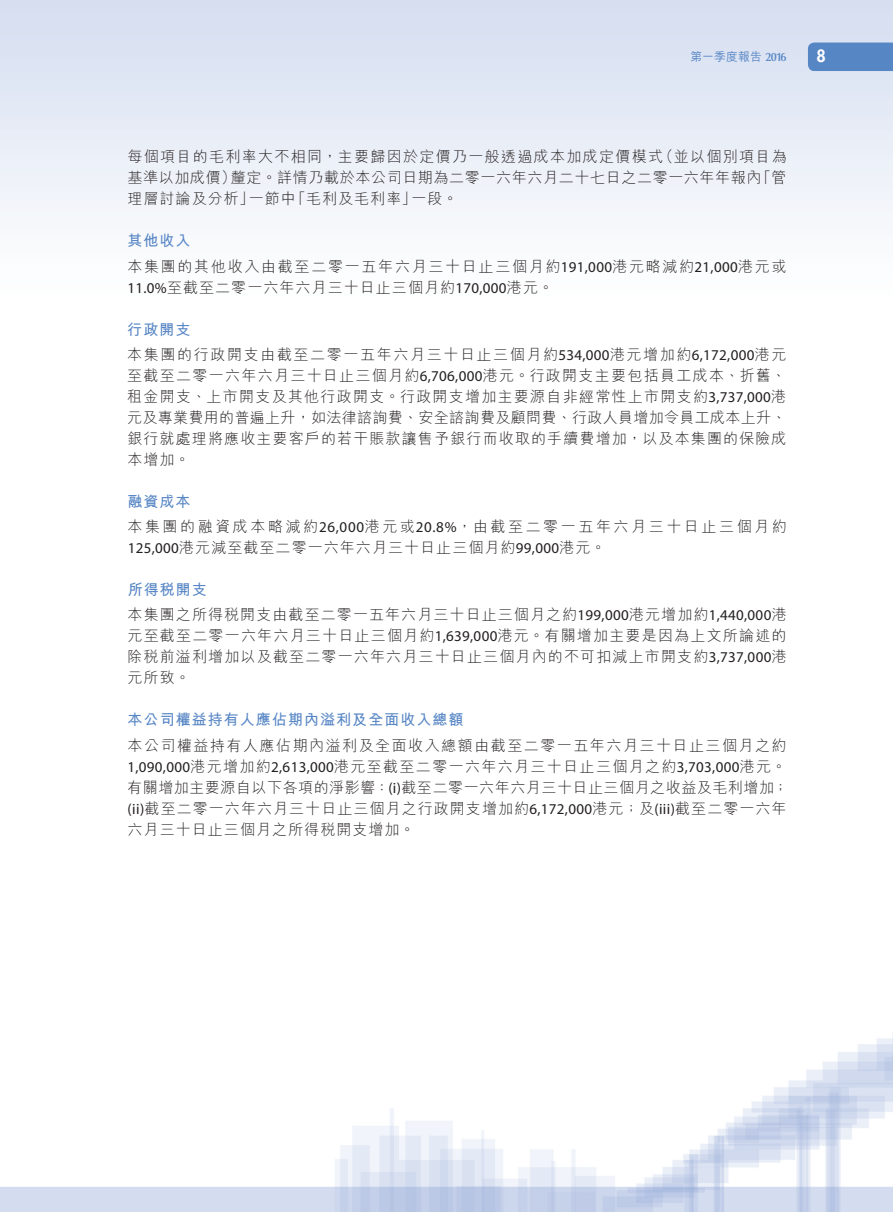
<style>
.page{position:relative;width:893px;height:1212px;background:#fff}
.page>*{position:absolute;margin:0;border:0;box-sizing:border-box;transform-origin:0 0}
.t1{font:800 16.5px "Futura Std";color:#fff}
.t2{font:300 15px/21px "M Hei HK";letter-spacing:.075em;color:#231f20;text-align:justify}
.t3{font:300 15px/25.2px "M Hei HK";letter-spacing:.11em;color:#231f20}
.t4{font:300 15px/25.2px "M Hei HK";letter-spacing:.115em;color:#231f20}
.t5{font:300 15px/25.2px "M Hei HK";letter-spacing:.17em;color:#231f20}
.t6{font:300 15px "M Hei HK";letter-spacing:.045em;color:#231f20}
.t7{font:700 15px "M Hei HK";letter-spacing:.07em;color:#5786c5}
.t8{font:500 12px "M Hei HK";letter-spacing:.015em;color:#5786c5}
.s1{font-family:"Optima LT Std";font-weight:600}
.s2{font-weight:700;color:#5786c5}
.s3{font-family:"Myriad Pro";font-weight:400}
</style>
<div class="page">
<img style="left:0;top:0;width:893px;height:1212px">
<div style="left:808px;top:43px;width:85px;height:28px;background:#5786c5"></div>
<p class="t8" style="left:690px;top:48px;width:98px">第一季度報告 <span class="s1">2016</span></p>
<p class="t1" style="left:816px;top:46px;width:11px">8</p>
<p class="t2" style="left:658px;top:146px;width:130px">（並以個別項目為</p>
<p class="t2" style="left:128px;top:146px;width:537px">每個項目的毛利率大不相同，主要歸因於定價乃一般透過成本加成定價模式</p>
<p class="t2" style="left:128px;top:167px;width:110px">基準以加成價）</p>
<p class="t6" style="left:231px;top:167px;width:532px">釐定。詳情乃載於本公司日期為二零一六年六月二十七日之二零一六年年報內</p>
<p class="t2" style="left:756px;top:167px;width:32px">「管</p>
<p class="t2" style="left:291px;top:188px;width:127px">「毛利及毛利率」</p>
<p class="t2" style="left:249px;top:188px;width:49px">一節中</p>
<p class="t2" style="left:127px;top:188px;width:128px">理層討論及分析」</p>
<p class="t4" style="left:127px;top:228px;width:661px"><span class="s2">其他收入<br></span>本集團的其他收入由截至二零一五年六月三十日止三個月約<span class="s3">191,000</span>港元略減約<span class="s3">21,000</span>港元或</p>
<p class="t2" style="left:127px;top:276px;width:427px"><span class="s3">11.0%</span>至截至二零一六年六月三十日止三個月約<span class="s3">170,000</span>港元。</p>
<p class="t3" style="left:127px;top:316px;width:661px"><span class="s2">行政開支<br></span>本集團的行政開支由截至二零一五年六月三十日止三個月約<span class="s3">534,000</span>港元增加約<span class="s3">6,172,000</span>港元</p>
<p class="t2" style="left:127px;top:364px;width:661px">至截至二零一六年六月三十日止三個月約<span class="s3">6,706,000</span>港元。行政開支主要包括員工成本、折舊、租金開支、上市開支及其他行政開支。行政開支增加主要源自非經常性上市開支約<span class="s3">3,737,000</span>港元及專業費用的普遍上升，如法律諮詢費、安全諮詢費及顧問費、行政人員增加令員工成本上升、銀行就處理將應收主要客戶的若干賬款讓售予銀行而收取的手續費增加，以及本集團的保險成本增加。</p>
<p class="t5" style="left:127px;top:488px;width:661px"><span class="s2">融資成本<br></span>本集團的融資成本略減約<span class="s3">26,000</span>港元或<span class="s3">20.8%</span>，由截至二零一五年六月三十日止三個月約</p>
<p class="t2" style="left:128px;top:536px;width:479px"><span class="s3">125,000</span>港元減至截至二零一六年六月三十日止三個月約<span class="s3">99,000</span>港元。</p>
<p class="t2" style="left:128px;top:576px;width:660px;line-height:25.2px"><span class="s2">所得稅開支<br></span>本集團之所得稅開支由截至二零一五年六月三十日止三個月之約<span class="s3">199,000</span>港元增加約<span class="s3">1,440,000</span>港</p>
<p class="t2" style="left:127px;top:625px;width:661px">元至截至二零一六年六月三十日止三個月約<span class="s3">1,639,000</span>港元。有關增加主要是因為上文所論述的除稅前溢利增加以及截至二零一六年六月三十日止三個月內的不可扣減上市開支約<span class="s3">3,737,000</span>港元所致。</p>
<p class="t7" style="left:128px;top:709px;width:337px">本公司權益持有人應佔期內溢利及全面收入總額</p>
<p class="t2" style="left:127px;top:734px;width:662px">本公司權益持有人應佔期內溢利及全面收入總額由截至二零一五年六月三十日止三個月之約<span class="s3">1,090,000</span>港元增加約<span class="s3">2,613,000</span>港元至截至二零一六年六月三十日止三個月之約<span class="s3">3,703,000</span>港元。有關增加主要源自以下各項的淨影響： <span class="s3">)i(</span> 截至二零一六年六月三十日止三個月之收益及毛利增加;<br><span class="s3">)i i(</span> 截至二零一六年六月三十日止三個月之行政開支增加約<span class="s3">6,172,000</span>港元；及<span class="s3">(iii)</span>截至二零一六年六月三十日止三個月之所得稅開支增加。</p>
<p class="t2" style="left:411px;top:188px;width:48px">一段。</p>
</div>
